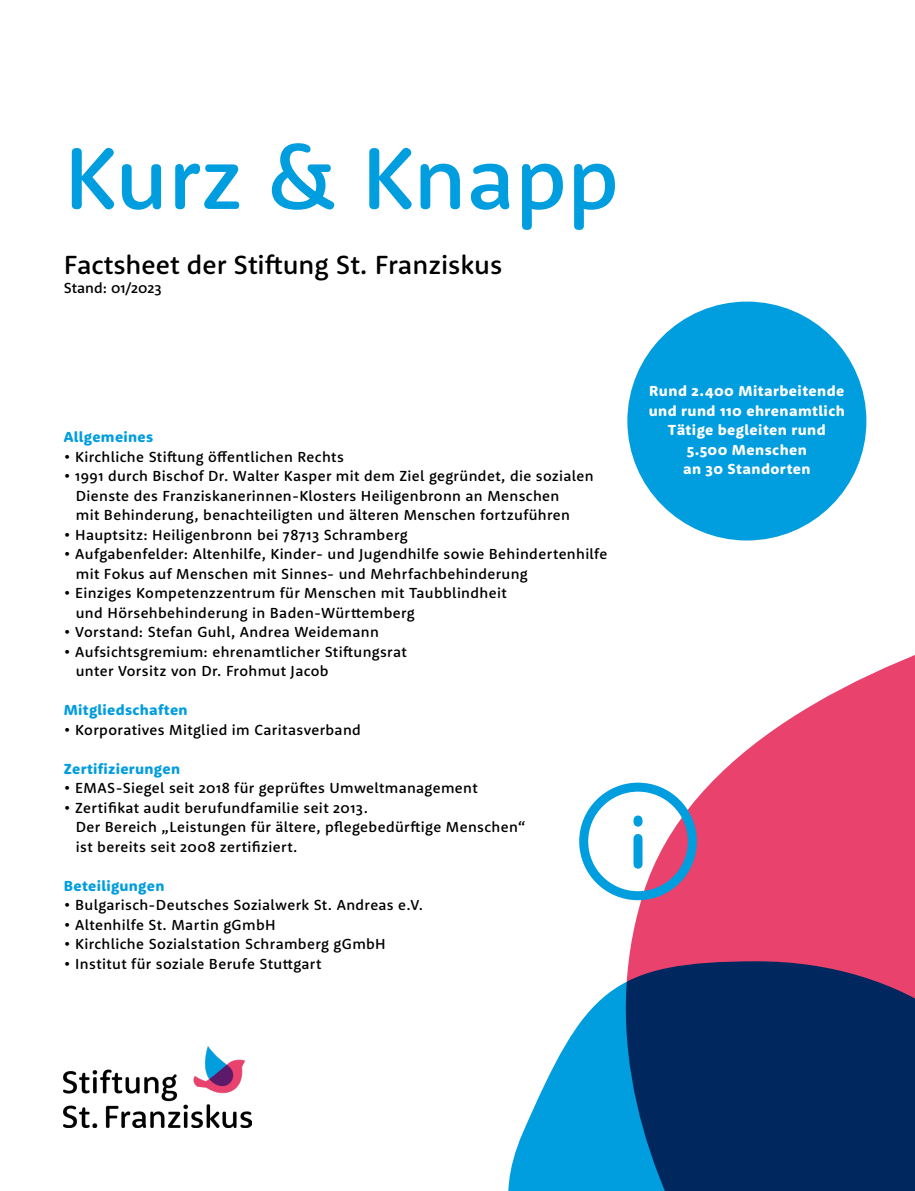
<style>
.page{position:relative;width:915px;height:1191px;background:#fff}
.page>*{position:absolute;margin:0;border:0;box-sizing:border-box;transform-origin:0 0}
.t1{font:500 90px "Rooney Sans";color:#009ddf}
.t2{font:500 27px "Rooney Sans";color:#000}
.t3{font:500 15px/19.5px "Rooney Sans";letter-spacing:.025em;color:#000}
.t4{font:800 15px/19.5px "Rooney Sans";letter-spacing:.03em;color:#fff;text-align:center}
.t5{font:800 15px "Rooney Sans";letter-spacing:.02em;color:#009ddf}
.t6{font:500 15px "Rooney Sans";color:#000}
</style>
<div class="page">
<svg style="left:586px;top:655px;width:328px;height:306px;fill:#e9426d"></svg>
<div style="left:579px;top:782px;width:117px;height:118px;border:9px solid #009ddf;border-radius:50%"></div>
<div style="left:633px;top:838px;width:9px;height:26px;background:#009ddf"></div>
<svg style="left:633px;top:820px;width:9px;height:2px"></svg>
<img style="left:63px;top:1046px;width:188px;height:81px">
<div style="left:627px;top:301px;width:239px;height:239px;background:#009ddf;border-radius:50%"></div>
<svg style="left:508px;top:961px;width:406px;height:230px;background:#24598b"></svg>
<h1 class="t1" style="left:64px;top:119px;width:556px">Kurz &amp; Knapp</h1>
<h2 class="t2" style="left:64px;top:247px;width:440px">Factsheet der Stiftung St. Franziskus</h2>
<p class="t6" style="left:64px;top:278px;width:99px">Stand: 01/2023</p>
<p class="t5" style="left:64px;top:427px;width:91px">Allgemeines</p>
<p class="t3" style="left:64px;top:446px;width:281px">• Kirchliche Stiftung öffentlichen Rechts</p>
<p class="t3" style="left:76px;top:466px;width:519px;text-indent:-12px">• 1991 durch Bischof Dr. Walter Kasper mit dem Ziel gegründet, die sozialen<br>Dienste des Franziskanerinnen-Klosters Heiligenbronn an Menschen<br>mit Behinderung, benachteiligten und älteren Menschen fortzuführen</p>
<p class="t3" style="left:64px;top:524px;width:345px">• Hauptsitz: Heiligenbronn bei 78713 Schramberg</p>
<p class="t3" style="left:76px;top:544px;width:533px;text-indent:-12px">• Aufgabenfelder: Altenhilfe, Kinder- und Jugendhilfe sowie Behindertenhilfe mit Fokus auf Menschen mit Sinnes- und Mehrfachbehinderung</p>
<p class="t3" style="left:76px;top:583px;width:432px;text-indent:-12px">• Einziges Kompetenzzentrum für Menschen mit Taubblindheit und Hörsehbehinderung in Baden-Württemberg</p>
<p class="t3" style="left:64px;top:622px;width:316px">• Vorstand: Stefan Guhl, Andrea Weidemann</p>
<p class="t3" style="left:76px;top:641px;width:332px;text-indent:-12px">• Aufsichtsgremium: ehrenamtlicher Stiftungsrat unter Vorsitz von Dr. Frohmut Jacob</p>
<p class="t5" style="left:64px;top:700px;width:125px">Mitgliedschaften</p>
<p class="t3" style="left:64px;top:719px;width:298px">• Korporatives Mitglied im Caritasverband</p>
<p class="t5" style="left:64px;top:758px;width:118px">Zertifizierungen</p>
<p class="t3" style="left:64px;top:778px;width:415px">• EMAS-Siegel seit 2018 für geprüftes Umweltmanagement</p>
<p class="t3" style="left:76px;top:797px;width:451px;text-indent:-12px">• Zertifikat audit berufundfamilie seit 2013.<br>Der Bereich „Leistungen für ältere, pflegebedürftige Menschen“ ist bereits seit 2008 zertifiziert.</p>
<p class="t5" style="left:64px;top:875px;width:102px">Beteiligungen</p>
<p class="t3" style="left:64px;top:895px;width:361px">• Bulgarisch-Deutsches Sozialwerk St. Andreas e.V.</p>
<p class="t3" style="left:64px;top:914px;width:213px">• Altenhilfe St. Martin gGmbH</p>
<p class="t3" style="left:64px;top:934px;width:323px">• Kirchliche Sozialstation Schramberg gGmbH</p>
<p class="t3" style="left:64px;top:953px;width:259px">• Institut für soziale Berufe Stuttgart</p>
<p class="t4" style="left:648px;top:381px;width:198px">Rund 2.400 Mitarbeitende und rund 110 ehrenamtlich<br>Tätige begleiten rund<br>5.500 Menschen<br>an 30 Standorten</p>
</div>
